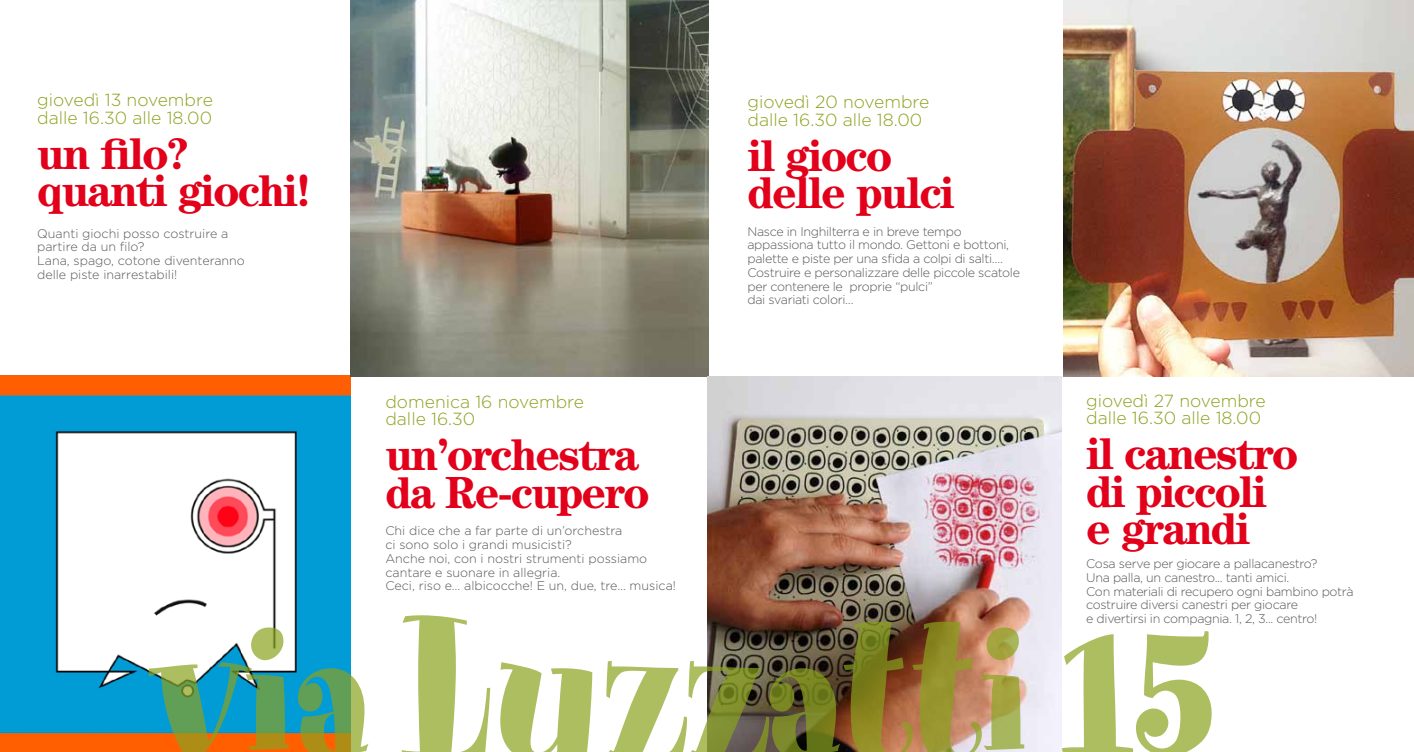
<style>
.page{position:relative;width:1414px;height:752px;background:#fff}
.page>*{position:absolute;margin:0;border:0;box-sizing:border-box;transform-origin:0 0}
.t1{font:700 45px/37.5px "Century Std";letter-spacing:-.045em;color:#e2001a}
.t2{font:300 17.5px/17.5px "Gotham";color:#8aa21e}
.t3{font:300 12.5px/13.8px "Gotham";letter-spacing:-.025em;color:#58585a}
.t4{font:300 12.5px/13.8px "Gotham";color:#58585a}
</style>
<div class="page">
<img style="left:0;top:376px;width:351px;height:375px">
<img style="left:351px;top:0;width:358px;height:376px">
<img style="left:707px;top:376px;width:354px;height:375px">
<img style="left:1063px;top:0;width:351px;height:376px">
<svg style="left:149px;top:625px;width:140px;height:126px"></svg>
<svg style="left:297px;top:667px;width:71px;height:84px;background:#77a674"></svg>
<svg style="left:402px;top:615px;width:88px;height:136px"></svg>
<svg style="left:500px;top:662px;width:93px;height:89px"></svg>
<img style="left:606px;top:621px;width:418px;height:130px">
<svg style="left:1062px;top:631px;width:149px;height:120px"></svg>
<h2 class="t2" style="left:37px;top:91px;width:177px">giovedì 13 novembre dalle 16.30 alle 18.00</h2>
<h1 class="t1" style="left:37px;top:134px;width:275px">un filo? quanti giochi!</h1>
<p class="t4" style="left:37px;top:226px;width:209px">Quanti giochi posso costruire a partire da un filo?<br>Lana, spago, cotone diventeranno delle piste inarrestabili!</p>
<h2 class="t2" style="left:385px;top:392px;width:200px">domenica 16 novembre dalle 16.30</h2>
<h1 class="t1" style="left:385px;top:435px;width:266px">un’orchestra da Re-cupero</h1>
<p class="t4" style="left:385px;top:523px;width:292px">Chi dice che a far parte di un’orchestra<br>ci sono solo i grandi musicisti?<br>Anche noi, con i nostri strumenti possiamo cantare e suonare in allegria.<br>Ceci, riso e… albicocche! E un, due, tre… musica!</p>
<h2 class="t2" style="left:747px;top:92px;width:183px">giovedì 20 novembre dalle 16.30 alle 18.00</h2>
<h1 class="t1" style="left:747px;top:136px;width:209px">il gioco delle pulci</h1>
<p class="t3" style="left:747px;top:224px;width:274px">Nasce in Inghilterra e in breve tempo appassiona tutto il mondo. Gettoni e bottoni, palette e piste per una sfida a colpi di salti….<br>Costruire e personalizzare delle piccole scatole per contenere le proprie “pulci”<br>dai svariati colori…</p>
<h2 class="t2" style="left:1086px;top:391px;width:181px">giovedì 27 novembre dalle 16.30 alle 18.00</h2>
<h1 class="t1" style="left:1086px;top:434px;width:214px">il canestro di piccoli e grandi</h1>
<p class="t3" style="left:1086px;top:556px;width:269px">Cosa serve per giocare a pallacanestro?<br>Una palla, un canestro... tanti amici.<br>Con materiali di recupero ogni bambino potrà costruire diversi canestri per giocare<br>e divertirsi in compagnia. 1, 2, 3... centro!</p>
</div>
